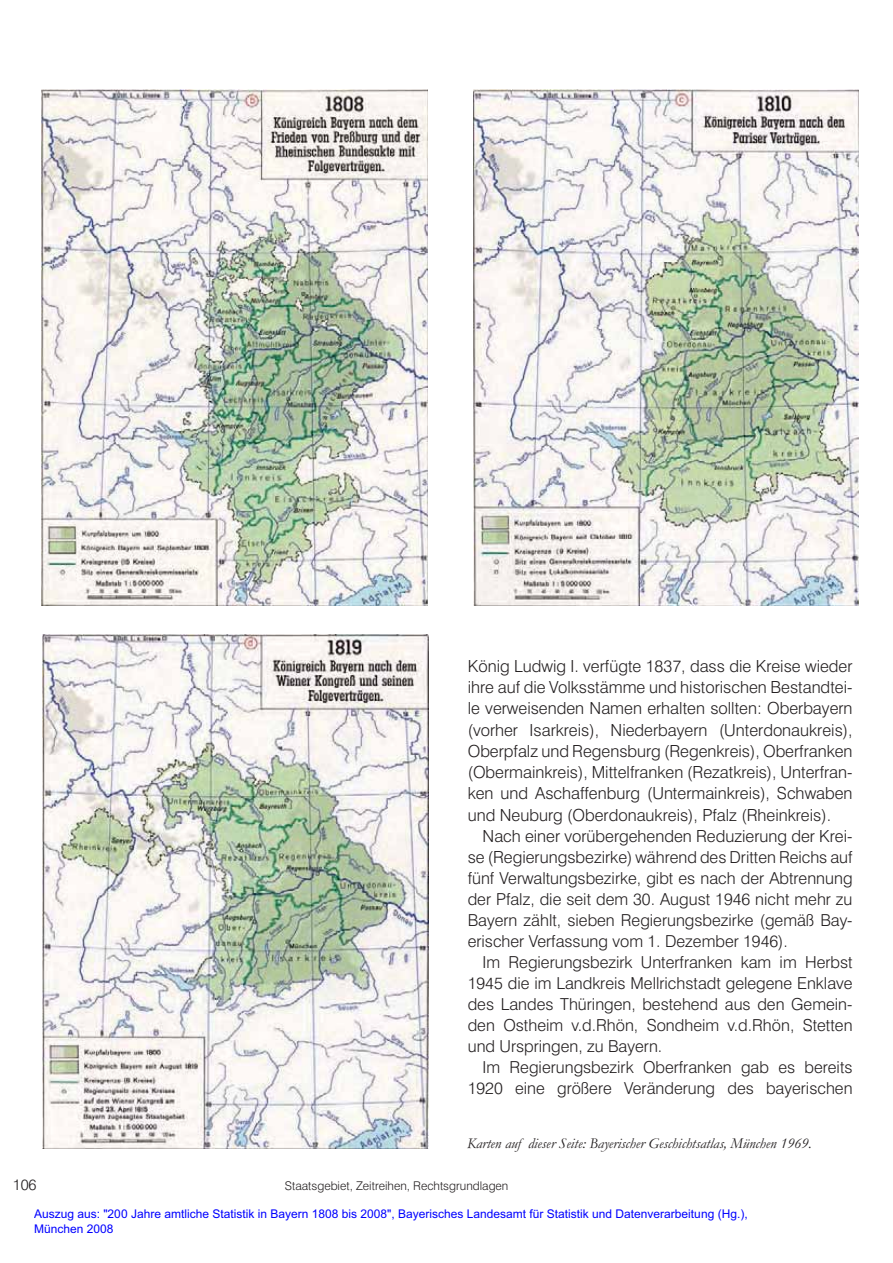
<style>
.page{position:relative;width:893px;height:1263px;background:#fff}
.page>*{position:absolute;margin:0;border:0;box-sizing:border-box;transform-origin:0 0}
.t1{font:300 16.65px/21.1px "Swiss 721 BT";color:#231f20;text-align:justify}
.t2{font:300 16.5px/21px "Swiss 721 BT";color:#231f20;text-align:justify}
.t3{font:italic 15px "Garamond";color:#231f20}
.t4{font:300 15px "Swiss 721 BT";color:#231f20}
.t5{font:12px/14.4px "Arial";color:#00f}
.t6{font:300 12px "Swiss 721 BT";color:#231f20}
.s1{font-size:16.65px}
</style>
<div class="page">
<img style="left:42px;top:90px;width:385px;height:515px">
<img style="left:473px;top:90px;width:386px;height:515px">
<img style="left:43px;top:634px;width:385px;height:514px">
<p class="t1" style="left:468px;top:657px;width:386px">König Ludwig I. verfügte 1837, dass die Kreise wieder ihre auf die Volksstämme und historischen Bestandtei&shy;le verweisenden Namen erhalten sollten: Oberbayern (vorher Isarkreis), Niederbayern (Unterdonaukreis), Oberpfalz und Regensburg (Regenkreis), Oberfranken (Obermainkreis), Mittelfranken (Rezatkreis), Unterfran&shy;ken und Aschaffenburg (Untermainkreis), Schwaben und Neuburg (Oberdonaukreis), Pfalz (Rheinkreis).</p>
<p class="t1" style="left:483px;top:827px;width:371px">Nach einer vorübergehenden Reduzierung der Krei-</p>
<p class="t2" style="left:468px;top:848px;width:386px"><span class="s1">se (Regierungsbezirke)</span> während des Dritten Reichs auf fünf Verwaltungsbezirke, gibt es nach der Abtrennung der Pfalz, die seit dem 30. August 1946 nicht mehr zu Bayern zählt, sieben Regierungsbezirke (gemäß Bay&shy;erischer Verfassung vom 1. Dezember 1946).</p>
<p class="t2" style="left:468px;top:953px;width:386px;text-indent:15px">Im Regierungsbezirk Unterfranken kam im Herbst 1945 die im Landkreis Mellrichstadt gelegene Enklave des Landes Thüringen, bestehend aus den Gemein&shy;den Ostheim v.d.Rhön, Sondheim v.d.Rhön, Stetten und Urspringen, zu Bayern.</p>
<p class="t2" style="left:468px;top:1058px;width:386px;text-align:right">Im Regierungsbezirk Oberfranken gab es bereits<br>1920 eine größere Veränderung des bayerischen</p>
<p class="t3" style="left:467px;top:1138px;width:346px">Karten auf dieser Seite: Bayerischer Geschichtsatlas, München 1969.</p>
<p class="t4" style="left:13px;top:1179px;width:25px">106</p>
<p class="t6" style="left:285px;top:1182px;width:225px">Staatsgebiet, Zeitreihen, Rechtsgrundlagen</p>
<p class="t5" style="left:34px;top:1208px;width:715px">Auszug aus: "200 Jahre amtliche Statistik in Bayern 1808 bis 2008", Bayerisches Landesamt für Statistik und Datenverarbeitung (Hg.),<br>München 2008</p>
</div>
